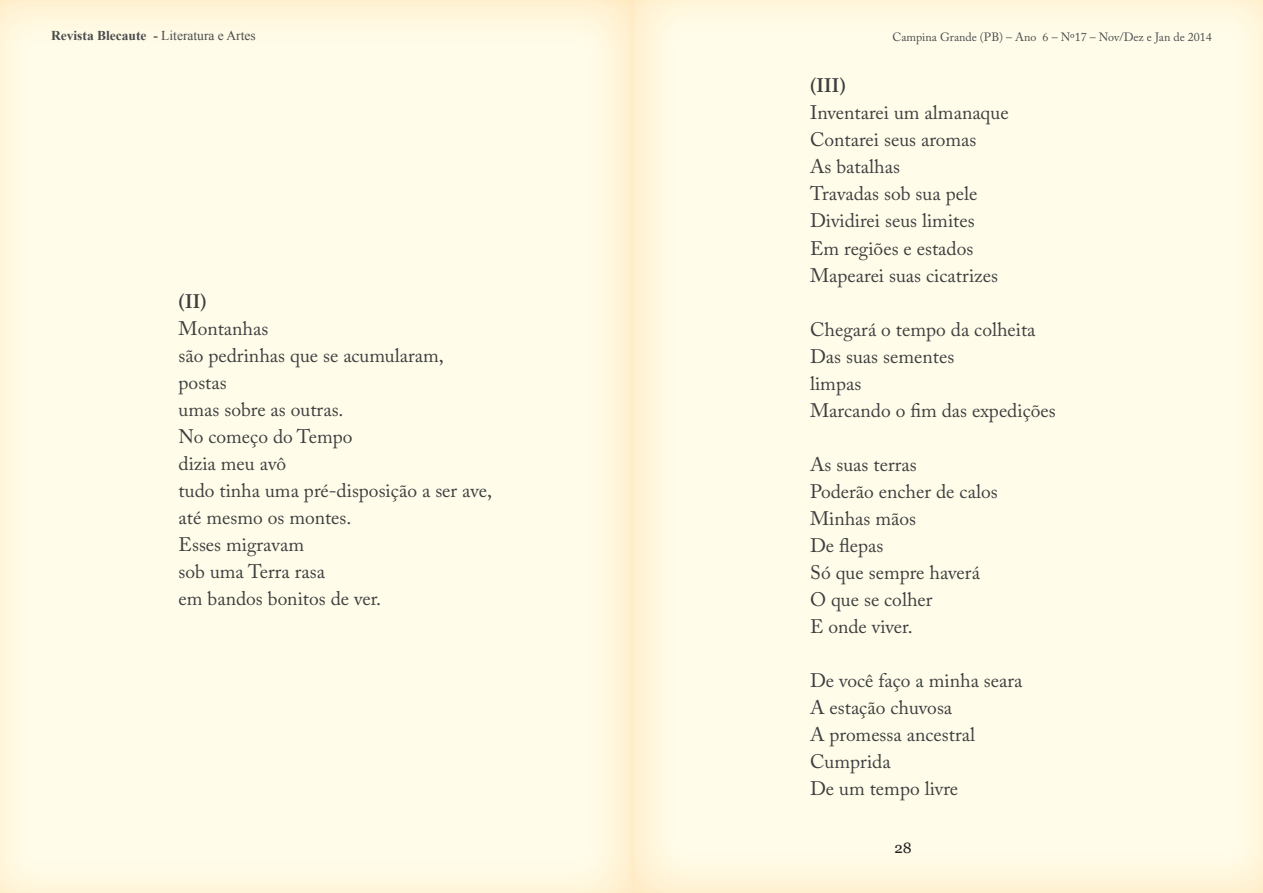
<style>
.page{position:relative;width:1263px;height:893px;background:#fff}
.page>*{position:absolute;margin:0;border:0;box-sizing:border-box;transform-origin:0 0}
.t1{font:19.5px/27px "Adobe Caslon Pro";color:#3e3e3f}
.t2{font:600 19.5px "Adobe Caslon Pro";color:#3e3e3f}
.t3{font:15px "Vani";color:#231f20}
.t4{font:700 13.5px "Times New Roman";color:#4b4c4d}
.t5{font:12px "Adobe Caslon Pro";color:#4b4c4d}
.s1{font-weight:400}
</style>
<div class="page">
<div style="left:0;top:0;width:637px;height:893px;background:#ffc374;opacity:.46"></div>
<div style="left:627px;top:0;width:636px;height:893px;background:#ffc374;opacity:.46"></div>
<p class="t4" style="left:51px;top:26px;width:206px">Revista Blecaute - <span class="s1">Literatura e Artes</span></p>
<p class="t5" style="left:892px;top:30px;width:321px">Campina Grande (PB) – Ano 6 – Nº17 – Nov/Dez e Jan de 2014</p>
<p class="t2" style="left:179px;top:290px;width:30px">(II)</p>
<p class="t1" style="left:179px;top:315px;width:315px">Montanhas<br>são pedrinhas que se acumularam, postas<br>umas sobre as outras.<br>No começo do Tempo<br>dizia meu avô<br>tudo tinha uma pré-disposição a ser ave, até mesmo os montes.<br>Esses migravam<br>sob uma Terra rasa<br>em bandos bonitos de ver.</p>
<p class="t2" style="left:810px;top:74px;width:37px">(III)</p>
<p class="t1" style="left:810px;top:99px;width:200px">Inventarei um almanaque<br>Contarei seus aromas<br>As batalhas<br>Travadas sob sua pele<br>Dividirei seus limites<br>Em regiões e estados<br>Mapearei suas cicatrizes</p>
<p class="t1" style="left:810px;top:315px;width:247px">Chegará o tempo da colheita<br>Das suas sementes<br>limpas<br>Marcando o fim das expedições</p>
<p class="t1" style="left:810px;top:450px;width:189px">As suas terras<br>Poderão encher de calos<br>Minhas mãos<br>De flepas<br>Só que sempre haverá<br>O que se colher<br>E onde viver.</p>
<p class="t1" style="left:810px;top:666px;width:214px">De você faço a minha seara<br>A estação chuvosa<br>A promessa ancestral<br>Cumprida<br>De um tempo livre</p>
<p class="t3" style="left:894px;top:839px;width:19px">28</p>
</div>
